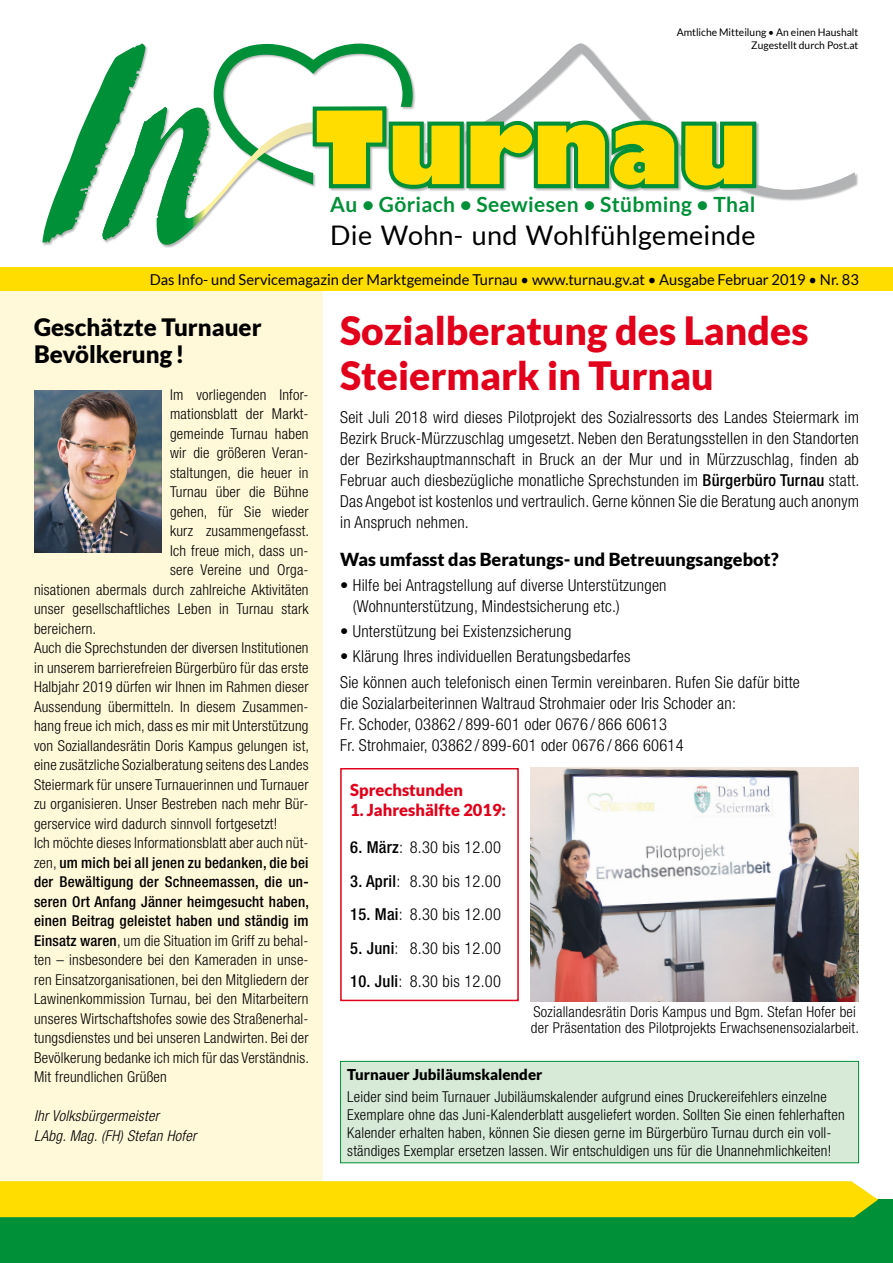
<style>
.page{position:relative;width:893px;height:1263px;background:#fff}
.page>*{position:absolute;margin:0;border:0;box-sizing:border-box;transform-origin:0 0}
.t1{font:900 39px/44.2px "Lato";color:#e2001a}
.t2{font:27px "Lato";letter-spacing:.01em;color:#000}
.t3{font:900 24px/26.2px "Lato";color:#000}
.t4{font:700 21px "Lato";letter-spacing:.015em;color:#009037}
.t5{font:900 18px "Lato";color:#000}
.t6{font:300 condensed 16.5px/21px "Helvetica Neue LT Std";letter-spacing:.015em;color:#000}
.t7{font:900 16.5px "Lato";color:#e2001a}
.t8{font:300 condensed 15px/18px "Helvetica Neue LT Std";letter-spacing:.015em;color:#000}
.t9{font:500 condensed 15px "Helvetica Neue LT Std";letter-spacing:.015em;color:#000}
.t10{font:15px "Lato";color:#000}
.t11{font:italic 300 condensed 15px/19.5px "Helvetica Neue LT Std";letter-spacing:.02em;color:#000}
.t12{font:900 15px "Lato";color:#000}
.t13{font:10.5px/12.6px "Lato";color:#000;text-align:right}
.s1{font-weight:300}
.s2{font-weight:500}
</style>
<div class="page">
<div style="left:0;top:281px;width:322px;height:900px;background:#fff8d9"></div>
<div style="left:0;top:1199px;width:893px;height:64px;background:#009037"></div>
<div style="left:0;top:1181px;width:878px;height:36px;background:#fd0"></div>
<div style="left:0;top:267px;width:893px;height:24px;background:#fd0"></div>
<svg style="left:758px;top:123px;width:97px;height:78px"></svg>
<svg style="left:43px;top:43px;width:715px;height:202px"></svg>
<div style="left:341px;top:1061px;width:518px;height:102px;background:#d7ead7"></div>
<div style="left:340px;top:1061px;width:519px;height:102px;border:1px solid #009037"></div>
<div style="left:340px;top:768px;width:179px;height:233px;border:2px solid #e2001a"></div>
<img style="left:34px;top:391px;width:128px;height:162px">
<img style="left:530px;top:767px;width:329px;height:234px">
<p class="t13" style="left:677px;top:26px;width:183px">Amtliche Mitteilung • An einen Haushalt<br>Zugestellt durch Post.at</p>
<h3 class="t4" style="left:330px;top:192px;width:427px">Au • Göriach • Seewiesen • Stübming • Thal</h3>
<h2 class="t2" style="left:330px;top:220px;width:427px">Die Wohn- und Wohlfühlgemeinde</h2>
<p class="t10" style="left:150px;top:271px;width:711px">Das Info- und Servicemagazin der Marktgemeinde Turnau • www.turnau.gv.at • Ausgabe Februar 2019 • Nr. 83</p>
<h3 class="t3" style="left:34px;top:314px;width:229px">Geschätzte Turnauer<br>Bevölkerung!</h3>
<p class="t8" style="left:170px;top:385px;width:138px">Im vorliegenden Infor-</p>
<p class="t8" style="left:170px;top:405px;width:140px">mationsblatt der Markt-</p>
<p class="t8" style="left:170px;top:424px;width:140px">gemeinde Turnau haben</p>
<p class="t8" style="left:170px;top:444px;width:140px">wir die größeren Veran-</p>
<p class="t8" style="left:170px;top:463px;width:140px">staltungen, die heuer in</p>
<p class="t8" style="left:170px;top:483px;width:140px">Turnau über die Bühne</p>
<p class="t8" style="left:170px;top:502px;width:140px">gehen, für Sie wieder</p>
<p class="t8" style="left:170px;top:522px;width:141px">kurz zusammengefasst.</p>
<p class="t8" style="left:170px;top:541px;width:140px">Ich freue mich, dass un-</p>
<p class="t8" style="left:170px;top:561px;width:140px">sere Vereine und Orga-</p>
<p class="t8" style="left:34px;top:580px;width:276px">nisationen abermals durch zahlreiche Aktivitäten</p>
<p class="t8" style="left:34px;top:600px;width:276px">unser gesellschaftliches Leben in Turnau stark</p>
<p class="t8" style="left:34px;top:619px;width:64px">bereichern.</p>
<p class="t8" style="left:34px;top:639px;width:276px">Auch die Sprechstunden der diversen Institutionen</p>
<p class="t8" style="left:34px;top:658px;width:276px">in unserem barrierefreien Bürgerbüro für das erste</p>
<p class="t8" style="left:34px;top:678px;width:276px">Halbjahr 2019 dürfen wir Ihnen im Rahmen dieser</p>
<p class="t8" style="left:34px;top:697px;width:276px">Aussendung übermitteln. In diesem Zusammen-</p>
<p class="t8" style="left:34px;top:717px;width:276px">hang freue ich mich, dass es mir mit Unterstützung</p>
<p class="t8" style="left:34px;top:736px;width:277px">von Soziallandesrätin Doris Kampus gelungen ist,</p>
<p class="t8" style="left:34px;top:756px;width:276px">eine zusätzliche Sozialberatung seitens des Landes</p>
<p class="t8" style="left:34px;top:775px;width:276px">Steiermark für unsere Turnauerinnen und Turnauer</p>
<p class="t8" style="left:34px;top:795px;width:276px">zu organisieren. Unser Bestreben nach mehr Bür-</p>
<p class="t8" style="left:34px;top:814px;width:245px">gerservice wird dadurch sinnvoll fortgesetzt!</p>
<p class="t8" style="left:34px;top:834px;width:276px">Ich möchte dieses Informationsblatt aber auch nüt-</p>
<p class="t9" style="left:34px;top:854px;width:276px"><span class="s1">zen,</span> um mich bei all jenen zu bedanken, die bei</p>
<p class="t9" style="left:34px;top:873px;width:276px">der Bewältigung der Schneemassen, die un-</p>
<p class="t9" style="left:34px;top:893px;width:277px">seren Ort Anfang Jänner heimgesucht haben,</p>
<p class="t9" style="left:34px;top:912px;width:276px">einen Beitrag geleistet haben und ständig im</p>
<p class="t8" style="left:34px;top:931px;width:276px"><span class="s2">Einsatz waren</span>, um die Situation im Griff zu behal-</p>
<p class="t8" style="left:34px;top:951px;width:276px">ten – insbesondere bei den Kameraden in unse-</p>
<p class="t8" style="left:34px;top:970px;width:276px">ren Einsatzorganisationen, bei den Mitgliedern der</p>
<p class="t8" style="left:34px;top:990px;width:276px">Lawinenkommission Turnau, bei den Mitarbeitern</p>
<p class="t8" style="left:34px;top:1009px;width:276px">unseres Wirtschaftshofes sowie des Straßenerhal-</p>
<p class="t8" style="left:34px;top:1029px;width:276px">tungsdienstes und bei unseren Landwirten. Bei der</p>
<p class="t8" style="left:34px;top:1048px;width:277px">Bevölkerung bedanke ich mich für das Verständnis.</p>
<p class="t8" style="left:34px;top:1068px;width:134px">Mit freundlichen Grüßen</p>
<p class="t11" style="left:34px;top:1107px;width:164px">Ihr Volksbürgermeister<br>LAbg. Mag. (FH) Stefan Hofer</p>
<h1 class="t1" style="left:340px;top:308px;width:470px">Sozialberatung des Landes<br>Steiermark in Turnau</h1>
<p class="t6" style="left:340px;top:406px;width:521px;text-align:justify">Seit Juli 2018 wird dieses Pilotprojekt des Sozialressorts des Landes Steiermark im Bezirk Bruck-Mürzzuschlag umgesetzt. Neben den Beratungsstellen in den Standorten der Bezirkshauptmannschaft in Bruck an der Mur und in Mürzzuschlag, finden ab Februar auch diesbezügliche monatliche Sprechstunden im <span class="s2">Bürgerbüro Turnau</span> statt.<br>Das Angebot ist kostenlos und vertraulich. Gerne können Sie die Beratung auch anonym in Anspruch nehmen.</p>
<p class="t5" style="left:340px;top:548px;width:440px">Was umfasst das Beratungs- und Betreuungsangebot?</p>
<p class="t6" style="left:353px;top:574px;width:315px;text-indent:-13px">• Hilfe bei Antragstellung auf diverse Unterstützungen (Wohnunterstützung, Mindestsicherung etc.)</p>
<p class="t6" style="left:340px;top:621px;width:233px">• Unterstützung bei Existenzsicherung</p>
<p class="t6" style="left:340px;top:644px;width:461px;line-height:25.2px">• Klärung Ihres individuellen Beratungsbedarfes<br>Sie können auch telefonisch einen Termin vereinbaren. Rufen Sie dafür bitte</p>
<p class="t6" style="left:340px;top:692px;width:397px">die Sozialarbeiterinnen Waltraud Strohmaier oder Iris Schoder an:<br>Fr. Schoder, 03862 / 899-601 oder 0676 / 866 60613<br>Fr. Strohmaier, 03862 / 899-601 oder 0676 / 866 60614</p>
<p class="t7" style="left:350px;top:780px;width:114px">Sprechstunden</p>
<p class="t7" style="left:350px;top:800px;width:157px">1. Jahreshälfte 2019:</p>
<p class="t6" style="left:350px;top:837px;width:152px"><span class="s2">6. März</span>: 8.30 bis 12.00</p>
<p class="t6" style="left:350px;top:870px;width:152px"><span class="s2">3. April</span>: 8.30 bis 12.00</p>
<p class="t6" style="left:350px;top:904px;width:152px"><span class="s2">15. Mai</span>: 8.30 bis 12.00</p>
<p class="t6" style="left:350px;top:937px;width:152px"><span class="s2">5. Juni</span>: 8.30 bis 12.00</p>
<p class="t6" style="left:350px;top:970px;width:152px"><span class="s2">10. Juli</span>: 8.30 bis 12.00</p>
<p class="t8" style="left:531px;top:1003px;width:330px;line-height:16.5px">Soziallandesrätin Doris Kampus und Bgm. Stefan Hofer bei der Präsentation des Pilotprojekts Erwachsenensozialarbeit.</p>
<p class="t12" style="left:347px;top:1066px;width:197px">Turnauer Jubiläumskalender</p>
<p class="t8" style="left:347px;top:1088px;width:499px">Leider sind beim Turnauer Jubiläumskalender aufgrund eines Druckereifehlers einzelne Exemplare ohne das Juni-Kalenderblatt ausgeliefert worden. Sollten Sie einen fehlerhaften Kalender erhalten haben, können Sie diesen gerne im Bürgerbüro Turnau durch ein voll&shy;ständiges Exemplar ersetzen lassen. Wir entschuldigen uns für die Unannehmlichkeiten!</p>
</div>
